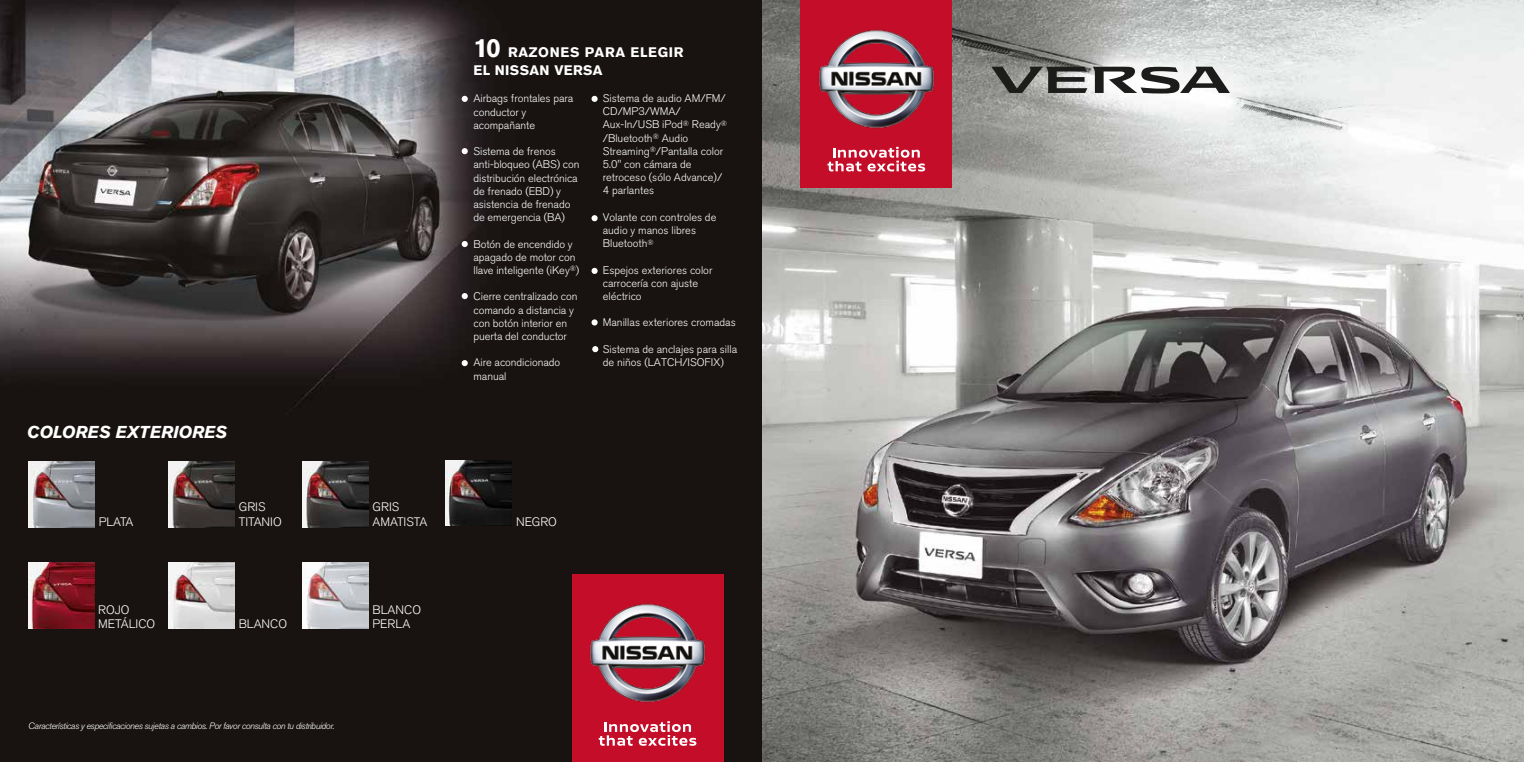
<style>
.page{position:relative;width:1524px;height:762px;background:#fff}
.page>*{position:absolute;margin:0;border:0;box-sizing:border-box;transform-origin:0 0}
.t1{font:italic 700 17.12px "Nissan AG";color:#fff}
.t2{font:700 13.75px/18.2px "Nissan AG";letter-spacing:.05em;color:#fff}
.t3{font:12.25px/14.6px "Nissan AG Light SC";color:#fff}
.t4{font:300 11px/13.2px "Nissan AG";letter-spacing:-.005em;color:#fff}
.t5{font:italic 300 9.12px "Nissan AG";letter-spacing:-.04em;color:#fff}
.s1{font-size:26.25px}
</style>
<div class="page">
<img style="left:0;top:0;width:1524px;height:762px">
<svg style="left:991px;top:67px;width:96px;height:26px;background:#6d6d6b"></svg>
<svg style="left:1093px;top:67px;width:137px;height:27px"></svg>
<img style="left:28px;top:562px;width:66px;height:66px">
<img style="left:169px;top:562px;width:66px;height:66px">
<img style="left:169px;top:461px;width:66px;height:66px">
<img style="left:28px;top:461px;width:66px;height:66px">
<svg style="left:462px;top:96px;width:6px;height:6px"></svg>
<svg style="left:462px;top:148px;width:6px;height:6px"></svg>
<svg style="left:462px;top:360px;width:6px;height:6px"></svg>
<svg style="left:462px;top:241px;width:6px;height:6px"></svg>
<svg style="left:462px;top:293px;width:6px;height:6px"></svg>
<svg style="left:591px;top:268px;width:6px;height:6px"></svg>
<svg style="left:591px;top:215px;width:6px;height:6px"></svg>
<svg style="left:591px;top:319px;width:6px;height:6px"></svg>
<svg style="left:591px;top:96px;width:6px;height:6px"></svg>
<svg style="left:592px;top:346px;width:6px;height:6px"></svg>
<img style="left:303px;top:461px;width:66px;height:66px">
<img style="left:445px;top:460px;width:66px;height:66px">
<div style="left:800px;top:0;width:152px;height:188px;background:#c40d28"></div>
<svg style="left:827px;top:147px;width:98px;height:24px"></svg>
<img style="left:818px;top:29px;width:117px;height:100px">
<div style="left:572px;top:574px;width:151px;height:188px;background:#c40d28"></div>
<svg style="left:599px;top:721px;width:97px;height:25px"></svg>
<img style="left:589px;top:603px;width:117px;height:100px">
<img style="left:303px;top:562px;width:66px;height:66px">
<h1 class="t1" style="left:27px;top:422px;width:202px">COLORES EXTERIORES</h1>
<p class="t3" style="left:99px;top:514px;width:36px">PLATA</p>
<p class="t3" style="left:239px;top:500px;width:44px">GRIS<br>TITANIO</p>
<p class="t3" style="left:373px;top:500px;width:56px">GRIS<br>AMATISTA</p>
<p class="t3" style="left:98px;top:602px;width:58px">ROJO<br>METÁLICO</p>
<p class="t3" style="left:239px;top:617px;width:50px">BLANCO</p>
<p class="t3" style="left:373px;top:602px;width:50px">BLANCO<br>PERLA</p>
<p class="t5" style="left:28px;top:721px;width:308px">Características y especificaciones sujetas a cambios. Por favor consulta con tu distribuidor.</p>
<p class="t2" style="left:473px;top:43px;width:212px"><span class="s1">10</span> RAZONES PARA ELEGIR<br>EL NISSAN VERSA</p>
<p class="t4" style="left:473px;top:92px;width:101px">Airbags frontales para conductor y acompañante</p>
<p class="t4" style="left:473px;top:145px;width:108px">Sistema de frenos anti-bloqueo (ABS) con distribución electrónica de frenado (EBD) y asistencia de frenado de emergencia (BA)</p>
<p class="t4" style="left:473px;top:237px;width:107px">Botón de encendido y apagado de motor con llave inteligente (iKey<sup>®</sup>)</p>
<p class="t4" style="left:473px;top:290px;width:105px">Cierre centralizado con comando a distancia y con botón interior en puerta del conductor</p>
<p class="t4" style="left:473px;top:356px;width:88px">Aire acondicionado manual</p>
<p class="t4" style="left:603px;top:92px;width:126px">Sistema de audio AM/FM/<br>CD/MP3/WMA/<br>Aux-In/USB iPod<sup>®</sup> Ready<sup>® </sup>/Bluetooth<sup>®</sup> Audio<br>Streaming<sup>®</sup>/Pantalla color<br>5.0" con cámara de retroceso (sólo Advance)/<br>4 parlantes</p>
<p class="t4" style="left:603px;top:211px;width:115px">Volante con controles de audio y manos libres<br>Bluetooth<sup>®</sup></p>
<p class="t4" style="left:603px;top:263px;width:111px">Espejos exteriores color carrocería con ajuste eléctrico</p>
<p class="t4" style="left:603px;top:316px;width:135px">Manillas exteriores cromadas</p>
<p class="t4" style="left:603px;top:342px;width:136px">Sistema de anclajes para silla de niños (LATCH/ISOFIX)</p>
<p class="t3" style="left:516px;top:514px;width:42px">NEGRO</p>
</div>
